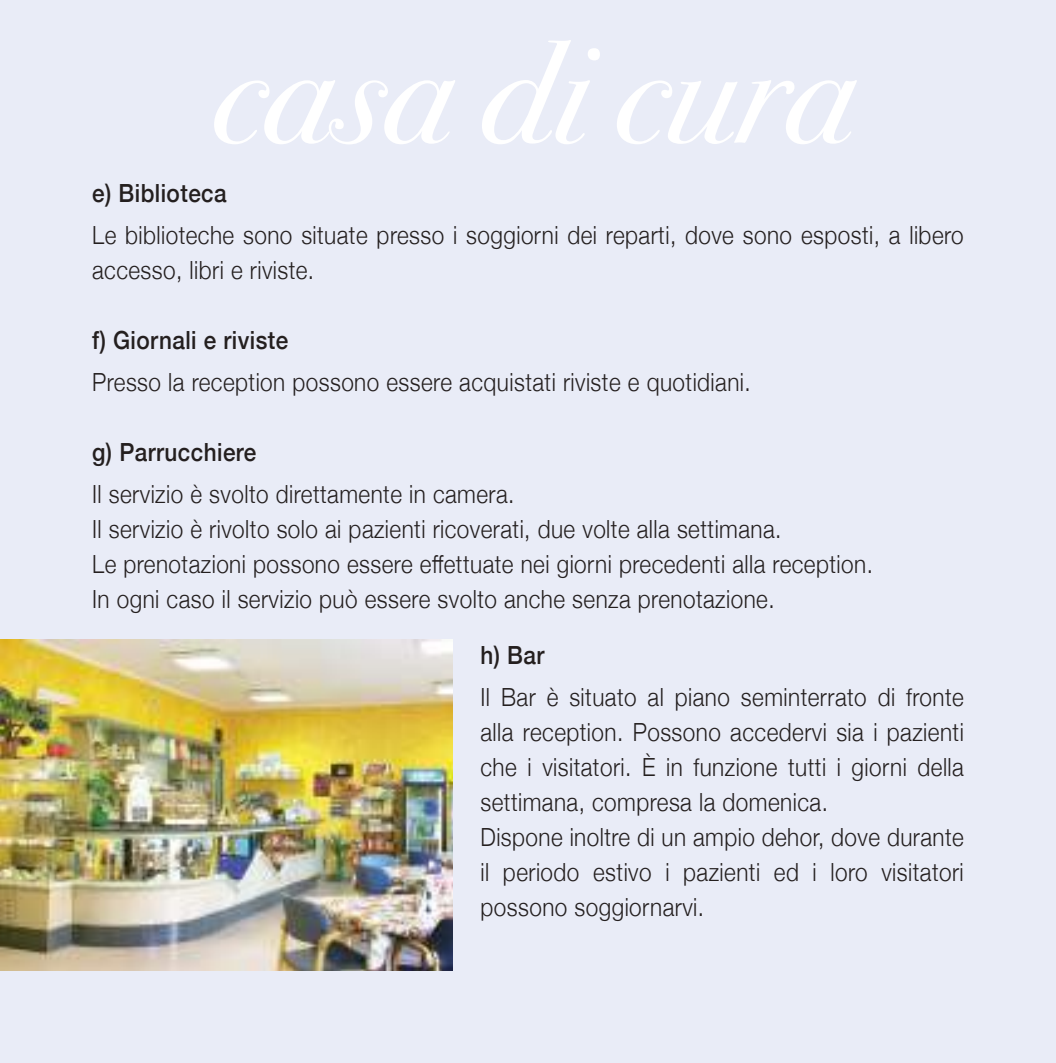
<style>
.page{position:relative;width:1056px;height:1063px;background:#e9ecf7}
.page>*{position:absolute;margin:0;border:0;box-sizing:border-box;transform-origin:0 0}
.t1{font:italic 144px "Bodoni Svty Two ITCTT";color:#fff}
.t2{font:300 25px/35px "Helvetica Neue";letter-spacing:.02em;color:#241f1f;scale:.9 1}
.t3{font:500 25px "Helvetica Neue";letter-spacing:.02em;color:#241f1f;scale:.9 1}
</style>
<div class="page">
<img style="left:0;top:639px;width:453px;height:332px">
<h1 class="t1" style="left:212px;top:-32px;width:645px">casa di cura</h1>
<p class="t3" style="left:92px;top:173px;width:151px">e) Biblioteca</p>
<p class="t2" style="left:92px;top:215px;width:970px">Le biblioteche sono situate presso i soggiorni dei reparti, dove sono esposti, a libero accesso, libri e riviste.</p>
<p class="t3" style="left:92px;top:320px;width:219px">f) Giornali e riviste</p>
<p class="t2" style="left:92px;top:362px;width:733px">Presso la reception possono essere acquistati riviste e quotidiani.</p>
<p class="t3" style="left:92px;top:432px;width:184px">g) Parrucchiere</p>
<p class="t2" style="left:92px;top:475px;width:869px">Il servizio è svolto direttamente in camera.<br>Il servizio è rivolto solo ai pazienti ricoverati, due volte alla settimana.<br>Le prenotazioni possono essere effettuate nei giorni precedenti alla reception.<br>In ogni caso il servizio può essere svolto anche senza prenotazione.</p>
<p class="t3" style="left:480px;top:635px;width:73px">h) Bar</p>
<p class="t2" style="left:480px;top:677px;width:539px">Il Bar è situato al piano seminterrato di fronte alla reception. Possono accedervi sia i pazienti che i visitatori. È in funzione tutti i giorni della settimana, compresa la domenica.<br>Dispone inoltre di un ampio dehor, dove durante il periodo estivo i pazienti ed i loro visitatori possono soggiornarvi.</p>
</div>
